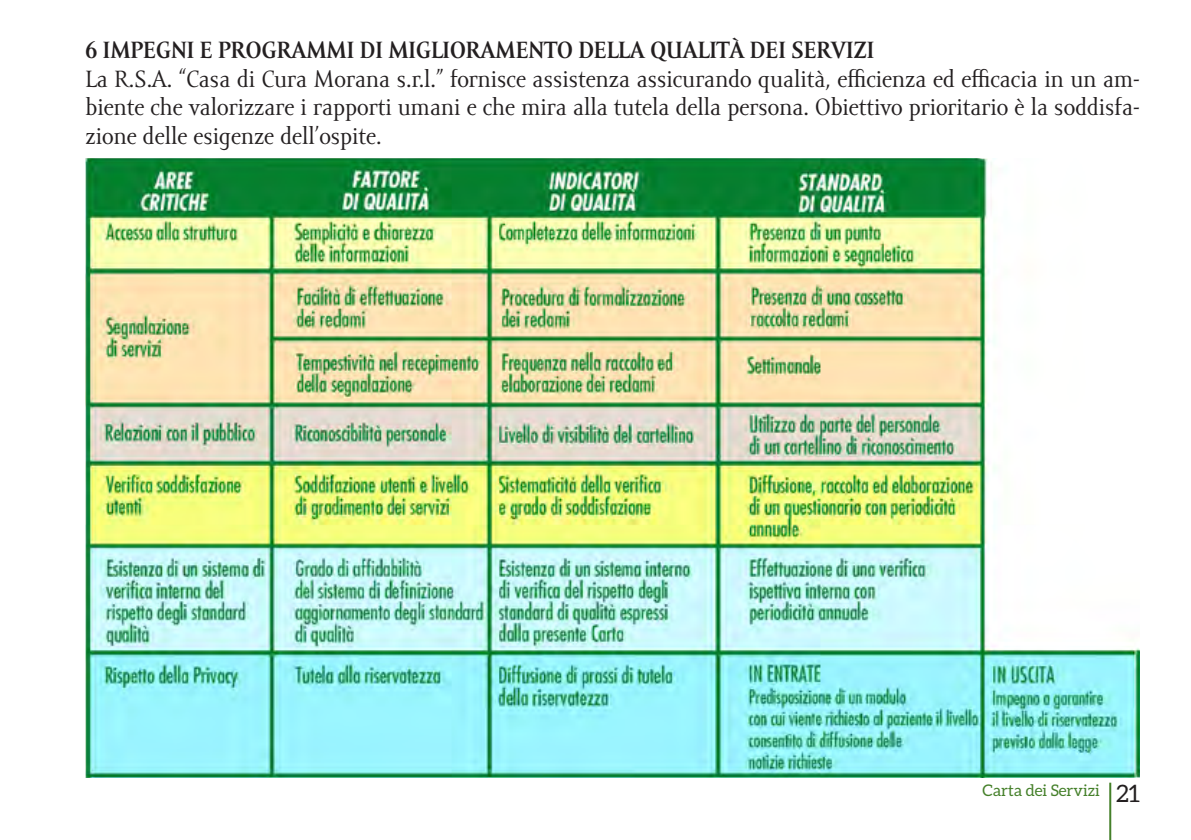
<style>
.page{position:relative;width:1191px;height:840px;background:#fff}
.page>*{position:absolute;margin:0;border:0;box-sizing:border-box;transform-origin:0 0}
.t1{font:24px/28.8px "Amor Serif Pro";color:#231f20;text-align:justify}
.t2{font:700 24px "Amor Serif Pro";color:#231f20}
.t3{font:24px "Aleo";color:#231f20}
.t4{font:16px "Aleo";color:#45802a}
</style>
<div class="page">
<hr style="left:1109px;top:782px;width:2px;height:57px;background:#45802a">
<img style="left:86px;top:159px;width:1054px;height:618px">
<p class="t2" style="left:86px;top:37px;width:790px">6 IMPEGNI E PROGRAMMI DI MIGLIORAMENTO DELLA QUALITÀ DEI SERVIZI</p>
<p class="t1" style="left:86px;top:65px;width:1055px">La R.S.A. “Casa di Cura Morana s.r.l.” fornisce assistenza assicurando qualità, efficienza ed efficacia in un am&shy;biente che valorizzare i rapporti umani e che mira alla tutela della persona. Obiettivo prioritario è la soddisfa&shy;zione delle esigenze dell’ospite.</p>
<p class="t4" style="left:982px;top:780px;width:119px">Carta dei Servizi</p>
<p class="t3" style="left:1116px;top:779px;width:25px">21</p>
</div>
